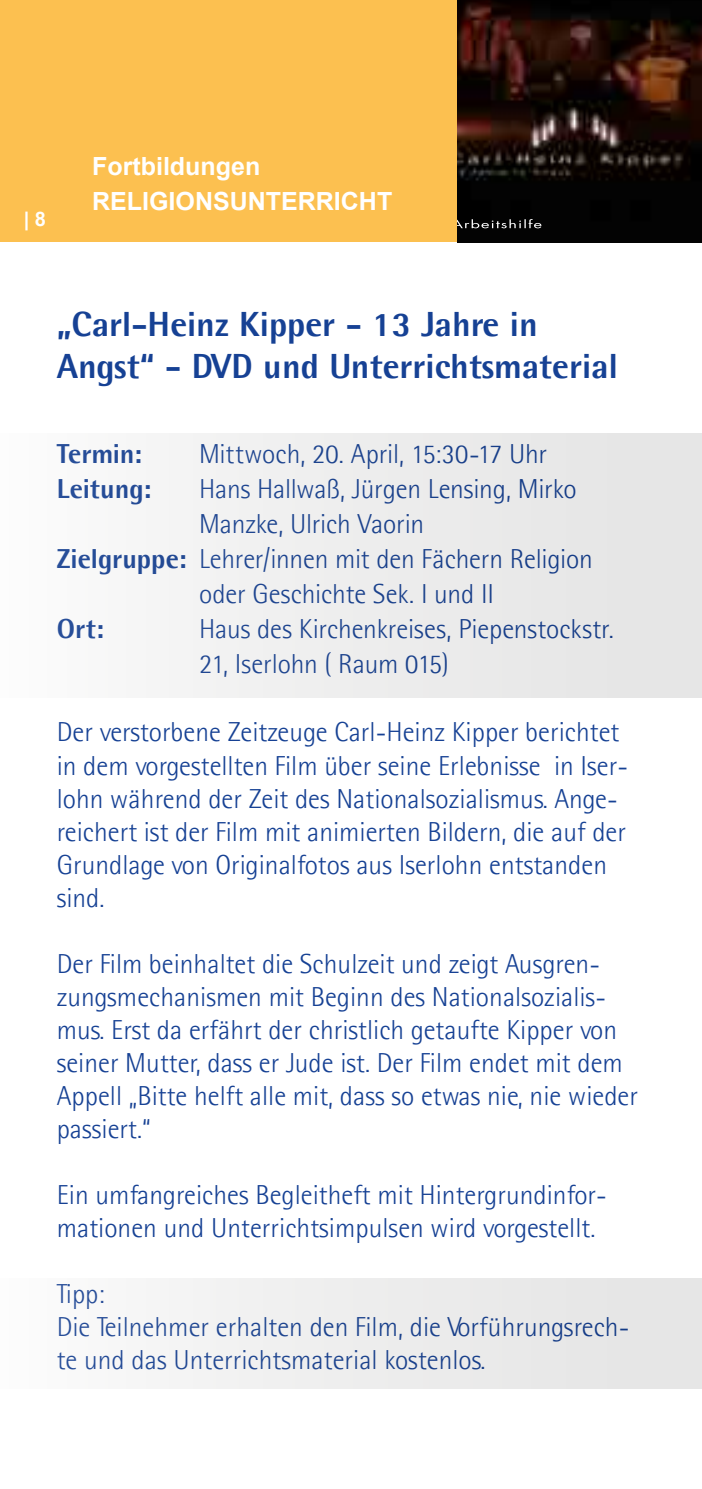
<style>
.page{position:relative;width:702px;height:1489px;background:#fff}
.page>*{position:absolute;margin:0;border:0;box-sizing:border-box;transform-origin:0 0}
.t1{font:700 35px/42px "Agfa Rotis Semisans Ex";color:#164194}
.t2{font:300 27.5px/33px "Agfa Rotis Semisans";color:#164194}
.t3{font:700 27.5px "Agfa Rotis Semisans Ex";color:#164194}
.t4{font:700 25px/35px "Arial";color:#fff}
.t5{font:700 20px "Arial";color:#fff}
.s1{font-family:"Agfa Rotis Semisans Ex";font-weight:700}
</style>
<div class="page">
<div style="left:0;top:0;width:457px;height:241px;background:#fcc050"></div>
<img style="left:457px;top:0;width:245px;height:242px">
<svg style="left:457px;top:219px;width:84px;height:9px"></svg>
<div style="left:0;top:433px;width:702px;height:264px;background:linear-gradient(to right,#fbfbfa,#e3e3e3)"></div>
<div style="left:0;top:1278px;width:702px;height:110px;background:linear-gradient(to right,#fbfbfa,#e3e3e3)"></div>
<p class="t5" style="left:24px;top:205px;width:24px">| 8</p>
<p class="t4" style="left:92px;top:149px;width:301px">Fortbildungen<br>RELIGIONSUNTERRICHT</p>
<p class="t1" style="left:57px;top:303px;width:562px">„Carl-Heinz Kipper - 13 Jahre in<br>Angst“ - DVD und Unterrichtsmaterial</p>
<p class="t3" style="left:57px;top:437px;width:87px">Termin:</p>
<p class="t2" style="left:199px;top:437px;width:349px">Mittwoch, 20. April, 15:30-17 Uhr</p>
<p class="t3" style="left:57px;top:472px;width:96px">Leitung:</p>
<p class="t2" style="left:199px;top:473px;width:379px">Hans Hallwaß, Jürgen Lensing, Mirko</p>
<p class="t2" style="left:199px;top:508px;width:227px">Manzke, Ulrich Vaorin</p>
<p class="t2" style="left:57px;top:543px;width:537px"><span class="s1">Zielgruppe:</span> Lehrer/innen mit den Fächern Religion</p>
<p class="t2" style="left:199px;top:578px;width:296px">oder Geschichte Sek. I und II</p>
<p class="t3" style="left:57px;top:612px;width:49px">Ort:</p>
<p class="t2" style="left:199px;top:612px;width:416px;line-height:35px">Haus des Kirchenkreises, Piepenstockstr.<br>21, Iserlohn ( Raum 015)</p>
<p class="t2" style="left:57px;top:716px;width:573px">Der verstorbene Zeitzeuge Carl-Heinz Kipper berichtet in dem vorgestellten Film über seine Erlebnisse in Iser&shy;lohn während der Zeit des Nationalsozialismus. Ange&shy;reichert ist der Film mit animierten Bildern, die auf der Grundlage von Originalfotos aus Iserlohn entstanden sind.</p>
<p class="t2" style="left:57px;top:947px;width:583px">Der Film beinhaltet die Schulzeit und zeigt Ausgren&shy;zungsmechanismen mit Beginn des Nationalsozialis&shy;mus. Erst da erfährt der christlich getaufte Kipper von seiner Mutter, dass er Jude ist. Der Film endet mit dem Appell „Bitte helft alle mit, dass so etwas nie, nie wieder passiert.“</p>
<p class="t2" style="left:57px;top:1178px;width:551px">Ein umfangreiches Begleitheft mit Hintergrundinfor&shy;mationen und Unterrichtsimpulsen wird vorgestellt.</p>
<p class="t2" style="left:57px;top:1277px;width:574px">Tipp:<br>Die Teilnehmer erhalten den Film, die Vorführungsrech&shy;te und das Unterrichtsmaterial kostenlos.</p>
</div>
